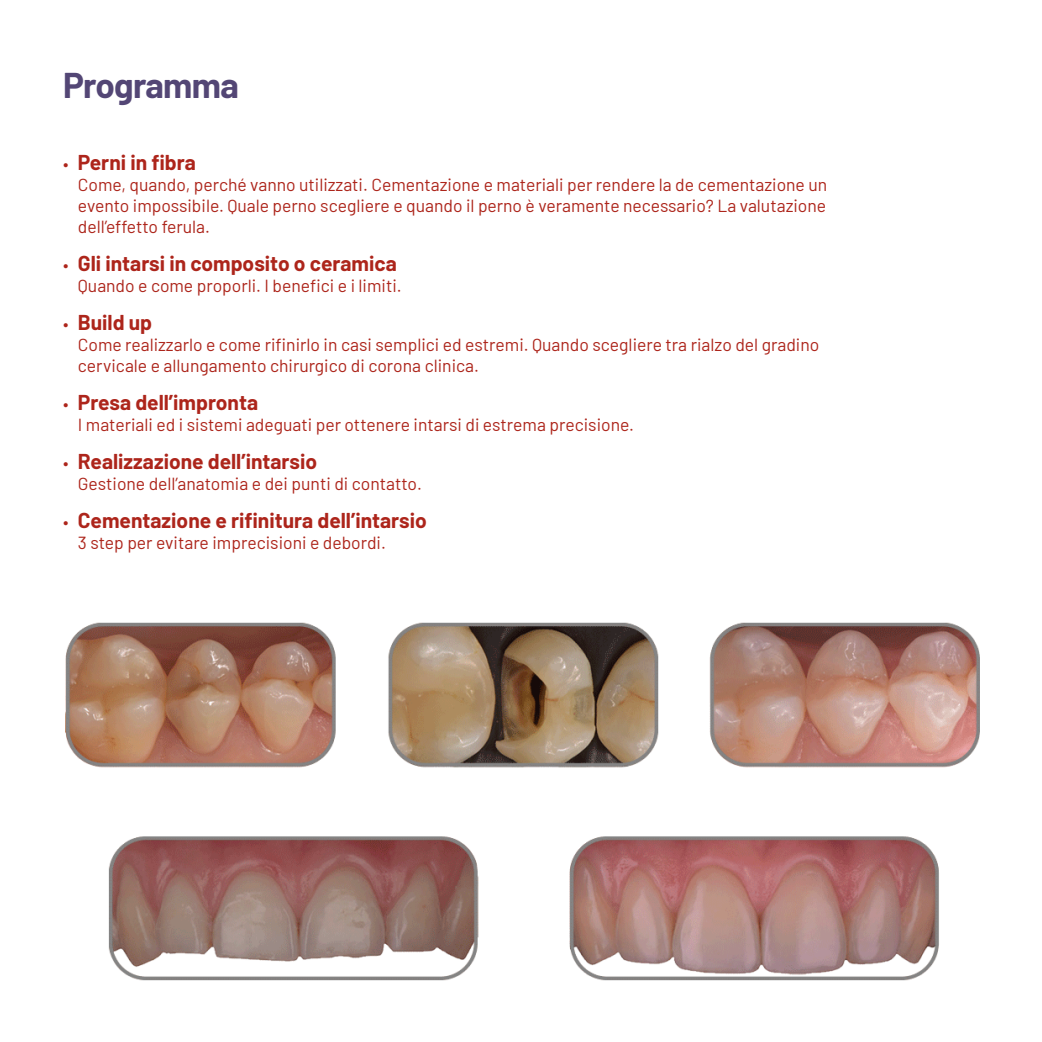
<style>
.page{position:relative;width:1042px;height:1042px;background:#fff}
.page>*{position:absolute;margin:0;border:0;box-sizing:border-box;transform-origin:0 0}
.t1{font:700 35px "Barlow";letter-spacing:-.02em;color:#534675}
.t2{font:700 21px "Barlow";color:#ad251b}
.t3{font:17.5px/21px "Barlow";color:#ad251b;text-align:justify}
.s1{font-weight:400;font-size:17.5px}
</style>
<div class="page">
<img style="left:65px;top:622px;width:915px;height:359px">
<h1 class="t1" style="left:63px;top:60px;width:177px">Programma</h1>
<p class="t2" style="left:63px;top:147px;width:134px"><span class="s1">•</span> Perni in fibra</p>
<p class="t3" style="left:78px;top:173px;width:751px">Come, quando, perché vanno utilizzati. Cementazione e materiali per rendere la de cementazione un evento impossibile. Quale perno scegliere e quando il perno è veramente necessario? La valutazione dell’effetto ferula.</p>
<p class="t2" style="left:63px;top:248px;width:335px"><span class="s1">•</span> Gli intarsi in composito o ceramica</p>
<p class="t3" style="left:78px;top:274px;width:325px">Quando e come proporli. I benefici e i limiti.</p>
<p class="t2" style="left:63px;top:307px;width:91px"><span class="s1">•</span> Build up</p>
<p class="t3" style="left:78px;top:333px;width:743px">Come realizzarlo e come rifinirlo in casi semplici ed estremi. Quando scegliere tra rialzo del gradino cervicale e allungamento chirurgico di corona clinica.</p>
<p class="t2" style="left:63px;top:386px;width:197px"><span class="s1">•</span> Presa dell’impronta</p>
<p class="t3" style="left:78px;top:412px;width:557px">I materiali ed i sistemi adeguati per ottenere intarsi di estrema precisione.</p>
<p class="t2" style="left:63px;top:445px;width:256px"><span class="s1">•</span> Realizzazione dell’intarsio</p>
<p class="t3" style="left:78px;top:471px;width:345px">Gestione dell’anatomia e dei punti di contatto.</p>
<p class="t2" style="left:63px;top:504px;width:365px"><span class="s1">•</span> Cementazione e rifinitura dell’intarsio</p>
<p class="t3" style="left:78px;top:530px;width:309px">3 step per evitare imprecisioni e debordi.</p>
</div>
